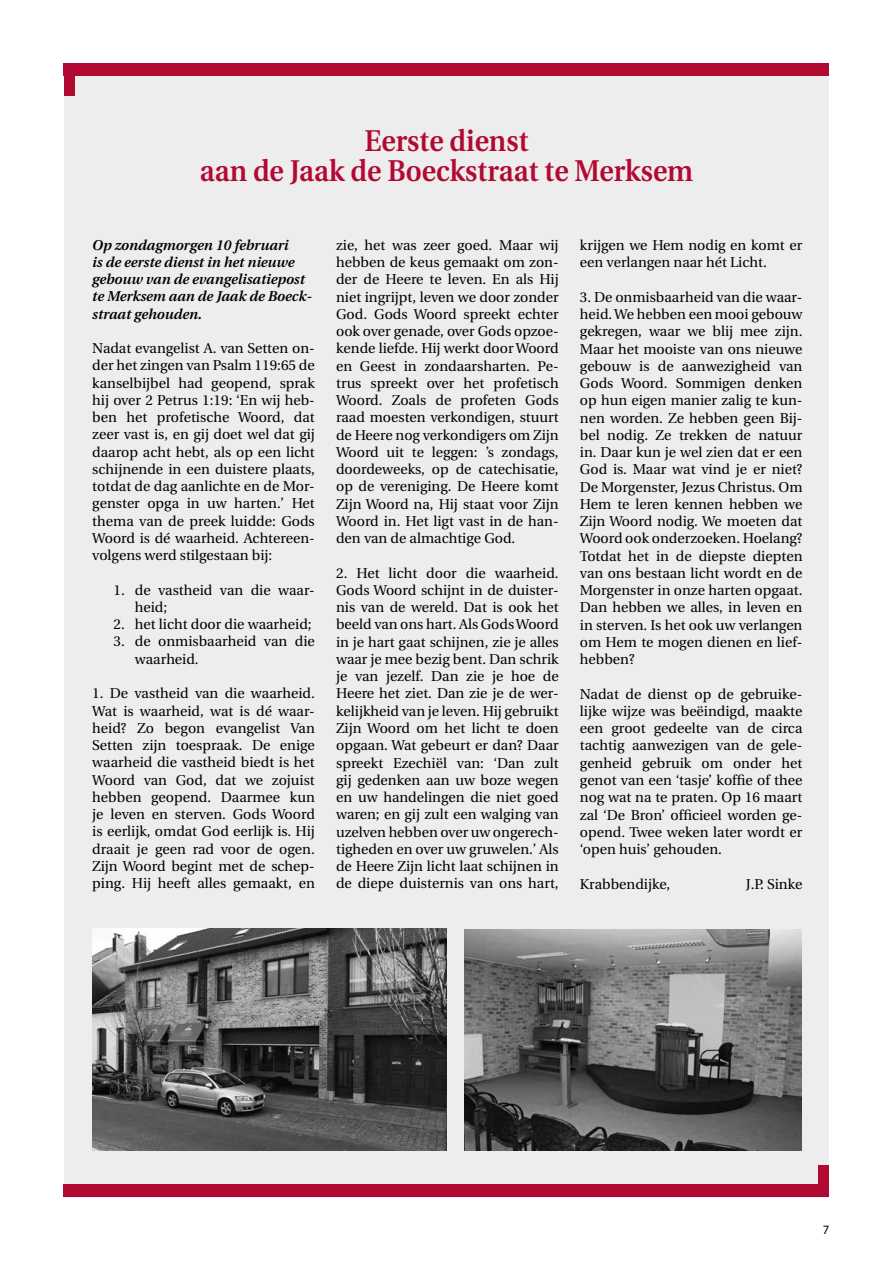
<style>
.page{position:relative;width:893px;height:1263px;background:#fff}
.page>*{position:absolute;margin:0;border:0;box-sizing:border-box;transform-origin:0 0}
.t1{font:600 30px/30px "Utopia";color:#b20933;text-align:center;scale:.92 1}
.t2{font:14.25px/17.2px "Utopia";color:#000;text-align:justify}
.t3{font:italic 600 14.25px/17.2px "Utopia";color:#000}
.t4{font:12.75px "Myriad Pro";color:#000}
</style>
<div class="page">
<div style="left:64px;top:73px;width:765px;height:1124px;background:#ededed"></div>
<div style="left:64px;top:64px;width:765px;height:12px;background:#b20933"></div>
<div style="left:64px;top:65px;width:10px;height:30px;background:#b20933"></div>
<div style="left:64px;top:1185px;width:765px;height:12px;background:#b20933"></div>
<div style="left:819px;top:1165px;width:10px;height:31px;background:#b20933"></div>
<img style="left:464px;top:929px;width:337px;height:221px">
<img style="left:93px;top:928px;width:353px;height:223px">
<h1 class="t1" style="left:200px;top:126px;width:538px">Eerste dienst<br>aan de Jaak de Boeckstraat te Merksem</h1>
<p class="t3" style="left:92px;top:236px;width:221px">Op zondagmorgen 10 februari<br>is de eerste dienst in het nieuwe gebouw van de evangelisatiepost te Merksem aan de Jaak de Boeck&shy;straat gehouden.</p>
<p class="t2" style="left:92px;top:340px;width:224px">Nadat evangelist A. van Setten on&shy;der het zingen van Psalm 119:65 de kanselbijbel had geopend, sprak hij over 2 Petrus 1:19: ‘En wij heb&shy;ben het profetische Woord, dat zeer vast is, en gij doet wel dat gij daarop acht hebt, als op een licht schijnende in een duistere plaats, totdat de dag aanlichte en de Mor&shy;genster opga in uw harten.’ Het thema van de preek luidde: Gods Woord is dé waarheid. Achtereen&shy;volgens werd stilgestaan bij:</p>
<p class="t2" style="left:135px;top:581px;width:182px;text-indent:-21px">1. de vastheid van die waar&shy;heid;</p>
<p class="t2" style="left:114px;top:616px;width:200px">2. het licht door die waarheid;</p>
<p class="t2" style="left:135px;top:633px;width:181px;text-indent:-21px">3. de onmisbaarheid van die waarheid.</p>
<p class="t2" style="left:92px;top:685px;width:224px">1. De vastheid van die waarheid.<br>Wat is waarheid, wat is dé waar&shy;heid? Zo begon evangelist Van Setten zijn toespraak. De enige waarheid die vastheid biedt is het Woord van God, dat we zojuist hebben geopend. Daarmee kun je leven en sterven. Gods Woord is eerlijk, omdat God eerlijk is. Hij draait je geen rad voor de ogen.<br>Zijn Woord begint met de schep&shy;ping. Hij heeft alles gemaakt, en</p>
<p class="t2" style="left:336px;top:237px;width:224px">zie, het was zeer goed. Maar wij hebben de keus gemaakt om zon&shy;der de Heere te leven. En als Hij niet ingrijpt, leven we door zonder God. Gods Woord spreekt echter ook over genade, over Gods opzoe&shy;kende liefde. Hij werkt door Woord en Geest in zondaarsharten. Pe&shy;trus spreekt over het profetisch Woord. Zoals de profeten Gods raad moesten verkondigen, stuurt de Heere nog verkondigers om Zijn Woord uit te leggen: ’s zondags, doordeweeks, op de catechisatie, op de vereniging. De Heere komt Zijn Woord na, Hij staat voor Zijn Woord in. Het ligt vast in de han&shy;den van de almachtige God.</p>
<p class="t2" style="left:336px;top:564px;width:224px">2. Het licht door die waarheid.<br>Gods Woord schijnt in de duister&shy;nis van de wereld. Dat is ook het beeld van ons hart. Als Gods Woord in je hart gaat schijnen, zie je alles waar je mee bezig bent. Dan schrik je van jezelf. Dan zie je hoe de Heere het ziet. Dan zie je de wer&shy;kelijkheid van je leven. Hij gebruikt Zijn Woord om het licht te doen opgaan. Wat gebeurt er dan? Daar spreekt Ezechiël van: ‘Dan zult gij gedenken aan uw boze wegen en uw handelingen die niet goed waren; en gij zult een walging van uzelven hebben over uw ongerech&shy;tigheden en over uw gruwelen.’ Als de Heere Zijn licht laat schijnen in de diepe duisternis van ons hart,</p>
<p class="t2" style="left:580px;top:237px;width:224px">krijgen we Hem nodig en komt er een verlangen naar hét Licht.</p>
<p class="t2" style="left:580px;top:289px;width:224px">3. De onmisbaarheid van die waar&shy;heid. We hebben een mooi gebouw gekregen, waar we blij mee zijn.<br>Maar het mooiste van ons nieuwe gebouw is de aanwezigheid van Gods Woord. Sommigen denken op hun eigen manier zalig te kun&shy;nen worden. Ze hebben geen Bij&shy;bel nodig. Ze trekken de natuur in. Daar kun je wel zien dat er een God is. Maar wat vind je er niet?<br>De Morgenster, Jezus Christus. Om Hem te leren kennen hebben we Zijn Woord nodig. We moeten dat Woord ook onderzoeken. Hoelang?<br>Totdat het in de diepste diepten van ons bestaan licht wordt en de Morgenster in onze harten opgaat.<br>Dan hebben we alles, in leven en in sterven. Is het ook uw verlangen om Hem te mogen dienen en lief&shy;hebben?</p>
<p class="t2" style="left:580px;top:685px;width:224px">Nadat de dienst op de gebruike&shy;lijke wijze was beëindigd, maakte een groot gedeelte van de circa tachtig aanwezigen van de gele&shy;genheid gebruik om onder het genot van een ‘tasje’ koffie of thee nog wat na te praten. Op 16 maart zal ‘De Bron’ officieel worden ge&shy;opend. Twee weken later wordt er ‘open huis’ gehouden.</p>
<p class="t2" style="left:580px;top:875px;width:92px">Krabbendijke,</p>
<p class="t2" style="left:746px;top:875px;width:58px">J.P. Sinke</p>
<p class="t4" style="left:823px;top:1222px;width:8px">7</p>
</div>
